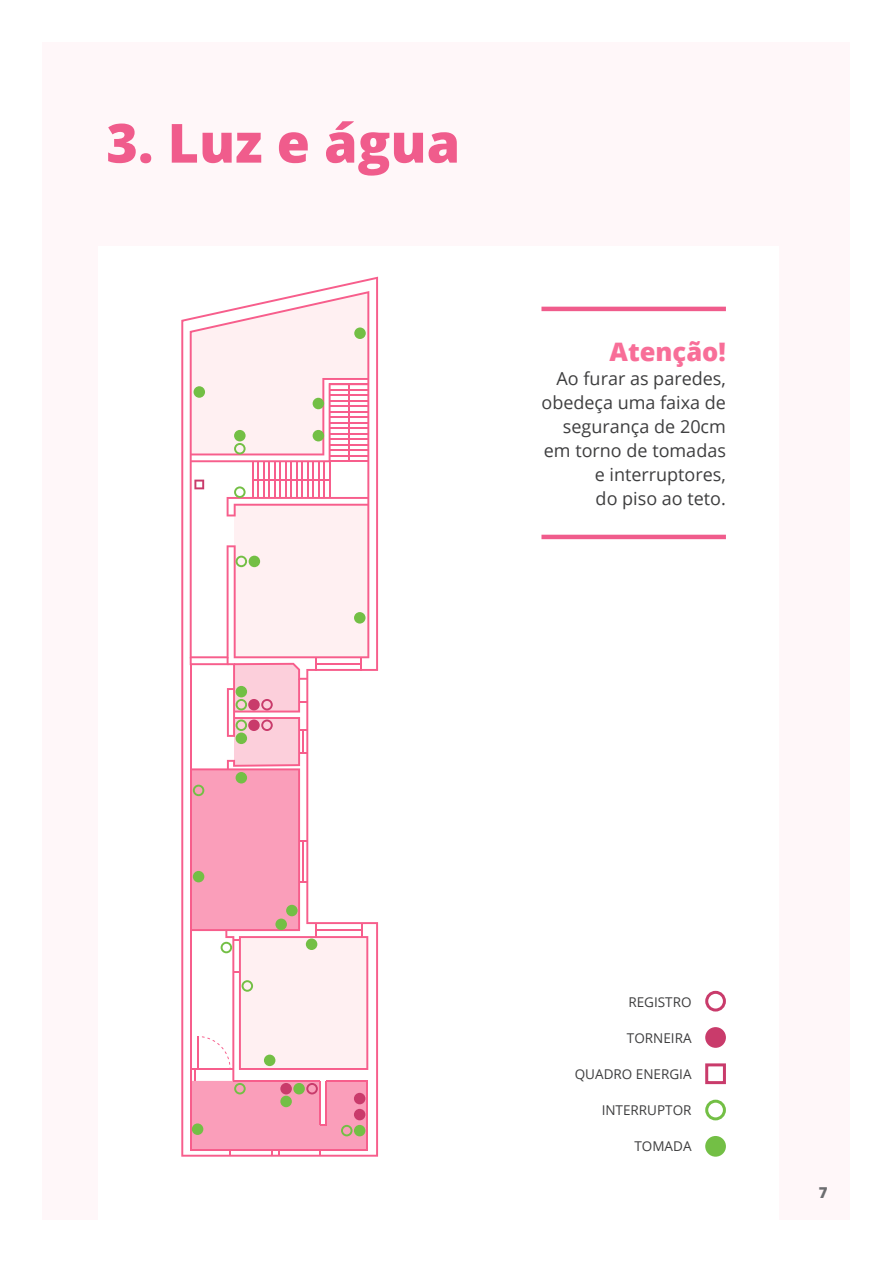
<style>
.page{position:relative;width:893px;height:1263px;background:#fff}
.page>*{position:absolute;margin:0;border:0;box-sizing:border-box;transform-origin:0 0}
.t1{font:800 54px "Open Sans";color:#f05c8c}
.t2{font:800 25.5px "Open Sans";color:#f86e98}
.t3{font:18px/24px "Open Sans";color:#3e3e3f;text-align:right}
.t4{font:800 15px "Open Sans";color:#6c6d70}
.t5{font:13.5px "Open Sans";color:#3e3e3f}
</style>
<div class="page">
<div style="left:43px;top:43px;width:807px;height:1177px;background:#fff7f9"></div>
<div style="left:99px;top:247px;width:680px;height:1016px;background:#fff"></div>
<hr style="left:541px;top:307px;width:185px;height:4px;background:#f05c8c">
<hr style="left:541px;top:535px;width:185px;height:4px;background:#f05c8c">
<div style="left:705px;top:991px;width:21px;height:20px;border:3px solid #c93b6b;border-radius:50%"></div>
<div style="left:705px;top:1027px;width:21px;height:21px;background:#c93b6b;border-radius:50%"></div>
<div style="left:705px;top:1100px;width:21px;height:20px;border:3px solid #73bf45;border-radius:50%"></div>
<div style="left:705px;top:1136px;width:21px;height:21px;background:#73bf45;border-radius:50%"></div>
<div style="left:705px;top:1063px;width:21px;height:21px;border:3px solid #c93b6b"></div>
<svg style="left:181px;top:277px;width:197px;height:880px"></svg>
<svg style="left:190px;top:291px;width:179px;height:367px;fill:#fff0f2"></svg>
<hr style="left:329px;top:461px;width:2px;height:37px;background:#f75e8c">
<hr style="left:323px;top:461px;width:2px;height:37px;background:#f75e8c">
<hr style="left:318px;top:461px;width:2px;height:37px;background:#f75e8c">
<hr style="left:312px;top:461px;width:2px;height:37px;background:#f75e8c">
<hr style="left:307px;top:461px;width:2px;height:37px;background:#f75e8c">
<hr style="left:301px;top:461px;width:2px;height:37px;background:#f75e8c">
<hr style="left:296px;top:461px;width:2px;height:37px;background:#f75e8c">
<hr style="left:290px;top:461px;width:2px;height:37px;background:#f75e8c">
<hr style="left:285px;top:461px;width:2px;height:37px;background:#f75e8c">
<hr style="left:279px;top:461px;width:2px;height:37px;background:#f75e8c">
<hr style="left:274px;top:461px;width:2px;height:37px;background:#f75e8c">
<hr style="left:268px;top:461px;width:2px;height:37px;background:#f75e8c">
<hr style="left:263px;top:461px;width:2px;height:37px;background:#f75e8c">
<hr style="left:257px;top:461px;width:2px;height:37px;background:#f75e8c">
<hr style="left:252px;top:461px;width:2px;height:37px;background:#f75e8c">
<hr style="left:253px;top:479px;width:77px;height:2px;background:#f75e8c">
<div style="left:249px;top:556px;width:11px;height:11px;background:#73bf45;border-radius:50%"></div>
<div style="left:354px;top:612px;width:12px;height:12px;background:#73bf45;border-radius:50%"></div>
<svg style="left:191px;top:292px;width:177px;height:170px"></svg>
<svg style="left:236px;top:556px;width:11px;height:11px"></svg>
<svg style="left:227px;top:486px;width:141px;height:30px"></svg>
<svg style="left:194px;top:480px;width:10px;height:9px"></svg>
<svg style="left:190px;top:657px;width:178px;height:499px"></svg>
<h1 class="t1" style="left:106px;top:102px;width:355px">3. Luz e água</h1>
<h2 class="t2" style="left:610px;top:332px;width:118px">Atenção!</h2>
<p class="t3" style="left:541px;top:366px;width:186px">Ao furar as paredes, obedeça uma faixa de segurança de 20cm em torno de tomadas e interruptores,<br>do piso ao teto.</p>
<p class="t5" style="left:628px;top:992px;width:65px">REGISTRO</p>
<p class="t5" style="left:627px;top:1028px;width:66px">TORNEIRA</p>
<p class="t5" style="left:575px;top:1064px;width:118px">QUADRO ENERGIA</p>
<p class="t5" style="left:602px;top:1100px;width:91px">INTERRUPTOR</p>
<p class="t5" style="left:634px;top:1136px;width:59px">TOMADA</p>
<p class="t4" style="left:819px;top:1181px;width:10px">7</p>
</div>
